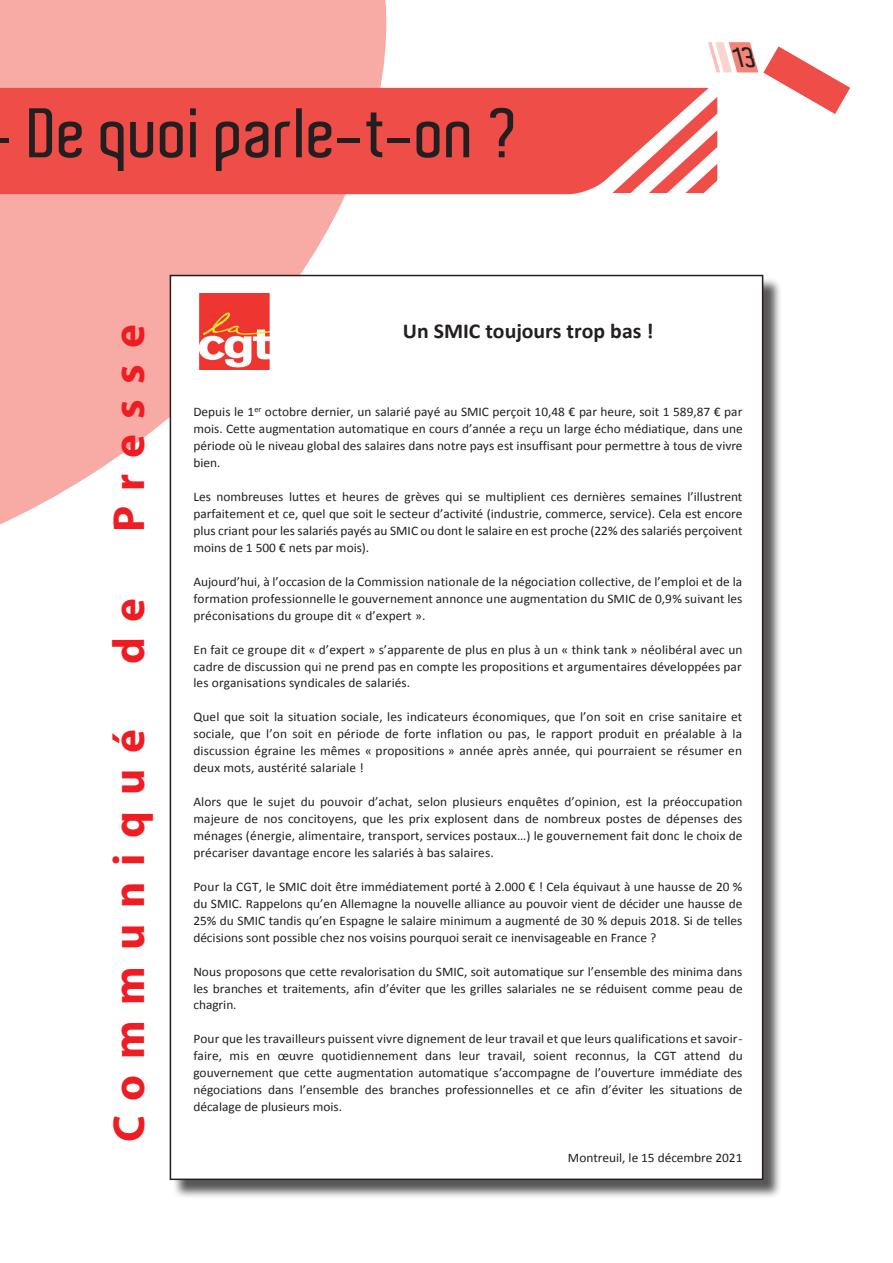
<style>
.page{position:relative;width:893px;height:1263px;background:#fff}
.page>*{position:absolute;margin:0;border:0;box-sizing:border-box;transform-origin:0 0}
.t1{font:600 67.5px "Aldo";color:#231f20}
.t2{font:700 45px "Myriad Pro";letter-spacing:.35em;color:#ee1d23}
.t3{font:italic 600 27px "Aldo";color:#231f20}
.t4{font:700 21.3px "Calibri";color:#231f20}
.t5{font:13.05px/17px "Calibri";color:#231f20;text-align:justify}
</style>
<div class="page">
<svg style="left:0;top:0;width:454px;height:634px;fill:#f8aaa5"></svg>
<div style="left:0;top:88px;width:612px;height:106px;background:#ef4e48"></div>
<svg style="left:612px;top:42px;width:238px;height:152px"></svg>
<div style="left:172px;top:277px;width:610px;height:922px;background:#231f20;opacity:.75"></div>
<div style="left:170px;top:275px;width:593px;height:904px;background:#fff"></div>
<img style="left:200px;top:293px;width:70px;height:76px">
<h1 class="t1" style="left:29px;top:95px;width:492px">De quoi parle-t-on ?</h1>
<h3 class="t3" style="left:737px;top:43px;width:31px">13</h3>
<h2 class="t2" style="left:100px;top:532px;width:209px;rotate:-90deg">Presse</h2>
<h2 class="t2" style="left:100px;top:664px;width:68px;rotate:-90deg">d e</h2>
<h2 class="t2" style="left:100px;top:1142px;width:414px;rotate:-90deg">Communiqué</h2>
<h3 class="t4" style="left:403px;top:317px;width:252px">Un SMIC toujours trop bas !</h3>
<p class="t5" style="left:193px;top:403px;width:551px">Depuis le 1<sup>er</sup> octobre dernier, un salarié payé au SMIC perçoit 10,48 € par heure, soit 1 589,87 € par mois. Cette augmentation automatique en cours d’année a reçu un large écho médiatique, dans une période où le niveau global des salaires dans notre pays est insuffisant pour permettre à tous de vivre bien.</p>
<p class="t5" style="left:193px;top:488px;width:551px">Les nombreuses luttes et heures de grèves qui se multiplient ces dernières semaines l’illustrent parfaitement et ce, quel que soit le secteur d’activité (industrie, commerce, service). Cela est encore plus criant pour les salariés payés au SMIC ou dont le salaire en est proche (22% des salariés perçoivent moins de 1 500 € nets par mois).</p>
<p class="t5" style="left:193px;top:573px;width:551px">Aujourd’hui, à l’occasion de la Commission nationale de la négociation collective, de l’emploi et de la formation professionnelle le gouvernement annonce une augmentation du SMIC de 0,9% suivant les préconisations du groupe dit « d’expert ».</p>
<p class="t5" style="left:193px;top:641px;width:551px">En fait ce groupe dit « d’expert » s’apparente de plus en plus à un « think tank » néolibéral avec un cadre de discussion qui ne prend pas en compte les propositions et argumentaires développées par les organisations syndicales de salariés.</p>
<p class="t5" style="left:193px;top:709px;width:551px">Quel que soit la situation sociale, les indicateurs économiques, que l’on soit en crise sanitaire et sociale, que l’on soit en période de forte inflation ou pas, le rapport produit en préalable à la discussion égraine les mêmes « propositions » année après année, qui pourraient se résumer en deux mots, austérité salariale !</p>
<p class="t5" style="left:193px;top:793px;width:551px">Alors que le sujet du pouvoir d’achat, selon plusieurs enquêtes d’opinion, est la préoccupation majeure de nos concitoyens, que les prix explosent dans de nombreux postes de dépenses des ménages (énergie, alimentaire, transport, services postaux…) le gouvernement fait donc le choix de précariser davantage encore les salariés à bas salaires.</p>
<p class="t5" style="left:193px;top:878px;width:551px">Pour la CGT, le SMIC doit être immédiatement porté à 2.000 € ! Cela équivaut à une hausse de 20 % du SMIC. Rappelons qu’en Allemagne la nouvelle alliance au pouvoir vient de décider une hausse de 25% du SMIC tandis qu’en Espagne le salaire minimum a augmenté de 30 % depuis 2018. Si de telles décisions sont possible chez nos voisins pourquoi serait ce inenvisageable en France ?</p>
<p class="t5" style="left:193px;top:963px;width:551px">Nous proposons que cette revalorisation du SMIC, soit automatique sur l’ensemble des minima dans les branches et traitements, afin d’éviter que les grilles salariales ne se réduisent comme peau de chagrin.</p>
<p class="t5" style="left:193px;top:1031px;width:551px">Pour que les travailleurs puissent vivre dignement de leur travail et que leurs qualifications et savoir&shy;faire, mis en œuvre quotidiennement dans leur travail, soient reconnus, la CGT attend du gouvernement que cette augmentation automatique s’accompagne de l’ouverture immédiate des négociations dans l’ensemble des branches professionnelles et ce afin d’éviter les situations de décalage de plusieurs mois.</p>
<p class="t5" style="left:568px;top:1149px;width:176px">Montreuil, le 15 décembre 2021</p>
</div>
